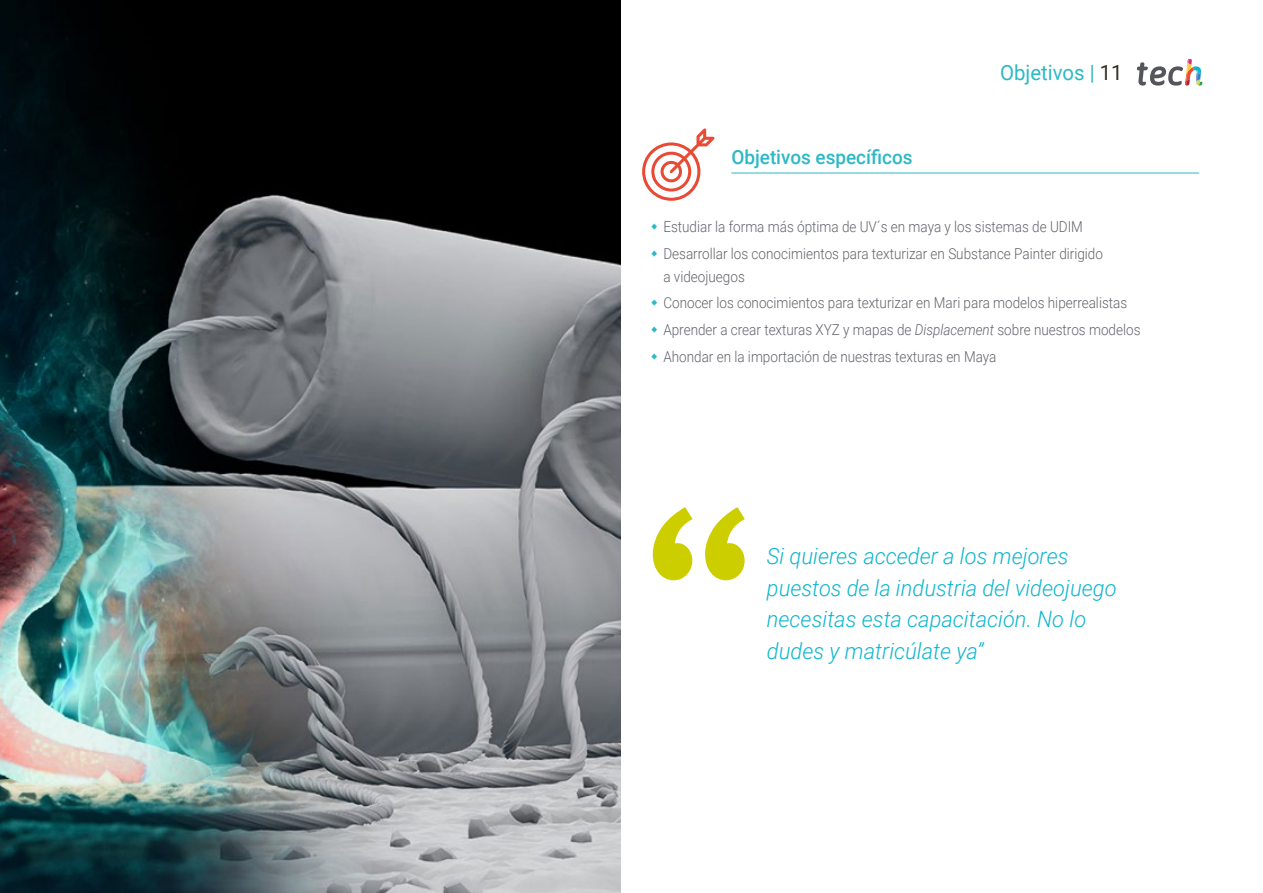
<style>
.page{position:relative;width:1263px;height:893px;background:#fff}
.page>*{position:absolute;margin:0;border:0;box-sizing:border-box;transform-origin:0 0}
.t1{font:italic 300 22.5px/31.5px "Roboto";color:#0fb6cf}
.t2{font:21px "Roboto";color:#2db8c5}
.t3{font:500 19.5px "Roboto";color:#2db8c5}
.t4{font:300 15px/26.7px "Roboto";color:#61646a;scale:.9 1}
.s1{color:#312e20}
.s2{font-style:italic}
</style>
<div class="page">
<svg style="left:1137px;top:59px;width:65px;height:27px"></svg>
<svg style="left:653px;top:507px;width:92px;height:73px"></svg>
<hr style="left:731px;top:173px;width:468px;height:1px;background:#2db8c5">
<img style="left:0;top:0;width:621px;height:893px">
<svg style="left:642px;top:128px;width:72px;height:73px"></svg>
<h3 class="t3" style="left:731px;top:144px;width:183px">Objetivos específicos</h3>
<h2 class="t2" style="left:1000px;top:57px;width:124px">Objetivos | <span class="s1">11</span></h2>
<p class="t4" style="left:663px;top:213px;width:490px">Estudiar la forma más óptima de UV´s en maya y los sistemas de UDIM<br>Desarrollar los conocimientos para texturizar en Substance Painter dirigido</p>
<p class="t4" style="left:663px;top:262px;width:532px">a videojuegos<br>Conocer los conocimientos para texturizar en Mari para modelos hiperrealistas Aprender a crear texturas XYZ y mapas de <span class="s2">Displacement</span> sobre nuestros modelos Ahondar en la importación de nuestras texturas en Maya</p>
<h1 class="t1" style="left:767px;top:540px;width:351px">Si quieres acceder a los mejores puestos de la industria del videojuego necesitas esta capacitación. No lo dudes y matricúlate ya”</h1>
</div>
